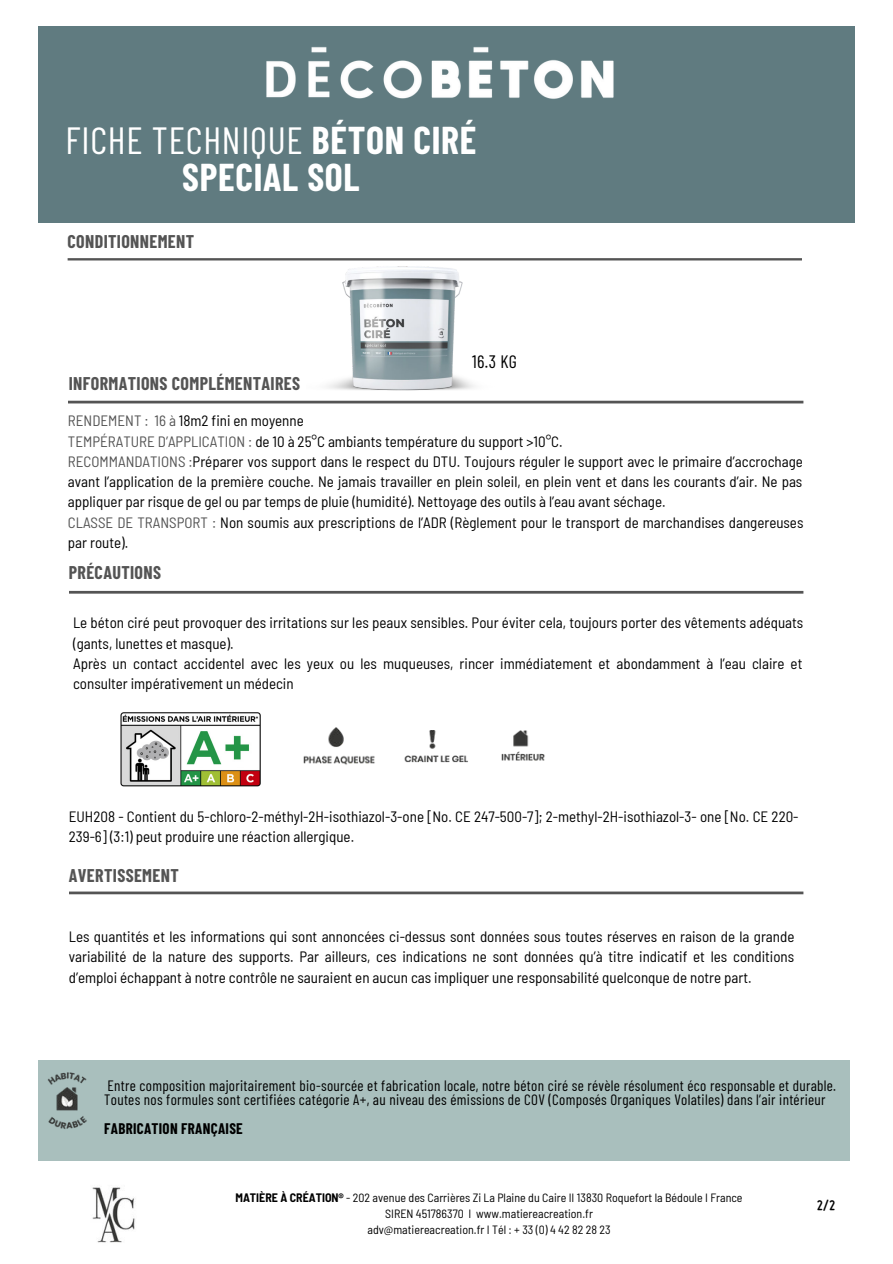
<style>
.page{position:relative;width:893px;height:1264px;background:#fff}
.page>*{position:absolute;margin:0;border:0;box-sizing:border-box;transform-origin:0 0}
.t1{font:700 37.8px/37px "Barlow Condensed";letter-spacing:.02em;color:#fff;text-align:center}
.t2{font:700 18px "Barlow Condensed";letter-spacing:.02em;color:#545454}
.t3{font:18px "Barlow Condensed";color:#000}
.t4{font:semi-condensed 15px/20.2px "Barlow";color:#000}
.t5{font:15px/14.5px "Barlow Condensed";letter-spacing:.02em;color:#000}
.t6{font:700 15px "Barlow Condensed";letter-spacing:.02em;color:#000}
.t7{font:700 15px "Miso";color:#000}
.t8{font:semi-condensed 12px/16px "Barlow";color:#000;text-align:center}
.s1{font-weight:400}
.s2{color:#545454}
.s3{font-weight:700}
</style>
<div class="page">
<svg style="left:68px;top:401px;width:735px;height:2px"></svg>
<svg style="left:69px;top:891px;width:734px;height:3px;background:#737373"></svg>
<div style="left:38px;top:27px;width:816px;height:196px;background:#607b80"></div>
<img style="left:266px;top:47px;width:348px;height:52px">
<img style="left:121px;top:712px;width:139px;height:74px">
<img style="left:92px;top:1187px;width:43px;height:56px">
<svg style="left:69px;top:591px;width:734px;height:2px"></svg>
<img style="left:404px;top:730px;width:64px;height:33px">
<img style="left:501px;top:730px;width:44px;height:31px">
<img style="left:303px;top:727px;width:72px;height:38px">
<div style="left:38px;top:1059px;width:812px;height:101px;background:#a9bfbd"></div>
<img style="left:47px;top:1072px;width:40px;height:57px">
<svg style="left:68px;top:258px;width:734px;height:2px"></svg>
<img style="left:307px;top:258px;width:187px;height:146px">
<h1 class="t1" style="left:65px;top:120px;width:412px"><span class="s1">FICHE TECHNIQUE</span> BÉTON CIRÉ<br>SPECIAL SOL</h1>
<p class="t2" style="left:68px;top:229px;width:128px">CONDITIONNEMENT</p>
<p class="t2" style="left:69px;top:371px;width:233px">INFORMATIONS COMPLÉMENTAIRES</p>
<p class="t3" style="left:472px;top:348px;width:46px">16.3 KG</p>
<p class="t4" style="left:68px;top:410px;width:737px"><span class="s2">RENDEMENT : 16 à</span> 18m2 fini en moyenne<br><span class="s2">TEMPÉRATURE D’APPLICATION :</span> de 10 à 25°C ambiants température du support &gt;10°C.<br><span class="s2">RECOMMANDATIONS :</span>Préparer vos support dans le respect du DTU. Toujours réguler le support avec le primaire d’accrochage avant l’application de la première couche. Ne jamais travailler en plein soleil, en plein vent et dans les courants d’air. Ne pas appliquer par risque de gel ou par temps de pluie (humidité). Nettoyage des outils à l’eau avant séchage.<br><span class="s2">CLASSE DE TRANSPORT :</span> Non soumis aux prescriptions de l’ADR (Règlement pour le transport de marchandises dangereuses par route).</p>
<p class="t2" style="left:69px;top:559px;width:94px">PRÉCAUTIONS</p>
<p class="t4" style="left:73px;top:611px;width:731px">Le béton ciré peut provoquer des irritations sur les peaux sensibles. Pour éviter cela, toujours porter des vêtements adéquats (gants, lunettes et masque).<br>Après un contact accidentel avec les yeux ou les muqueuses, rincer immédiatement et abondamment à l’eau claire et consulter impérativement un médecin</p>
<p class="t4" style="left:69px;top:805px;width:731px">EUH208 - Contient du 5-chloro-2-méthyl-2H-isothiazol-3-one [No. CE 247-500-7]; 2-methyl-2H-isothiazol-3- one [No. CE 220-<br>239-6] (3:1) peut produire une réaction allergique.</p>
<p class="t2" style="left:69px;top:862px;width:111px">AVERTISSEMENT</p>
<p class="t4" style="left:69px;top:925px;width:727px;text-align:justify">Les quantités et les informations qui sont annoncées ci-dessus sont données sous toutes réserves en raison de la grande variabilité de la nature des supports. Par ailleurs, ces indications ne sont données qu’à titre indicatif et les conditions d’emploi échappant à notre contrôle ne sauraient en aucun cas impliquer une responsabilité quelconque de notre part.</p>
<p class="t5" style="left:104px;top:1076px;width:733px">Entre composition majoritairement bio-sourcée et fabrication locale, notre béton ciré se révèle résolument éco responsable et durable.<br>Toutes nos formules sont certifiées catégorie A+, au niveau des émissions de COV (Composés Organiques Volatiles) dans l’air intérieur</p>
<p class="t6" style="left:104px;top:1118px;width:140px">FABRICATION FRANÇAISE</p>
<p class="t8" style="left:235px;top:1188px;width:508px"><span class="s3">MATIÈRE À CRÉATION®</span> - 202 avenue des Carrières Zi La Plaine du Caire II 13830 Roquefort la Bédoule I France<br>SIREN 451786370 I www.matiereacreation.fr<br>adv@matiereacreation.fr I Tél : + 33 (0) 4 42 82 28 23</p>
<p class="t7" style="left:816px;top:1196px;width:20px">2/2</p>
</div>
